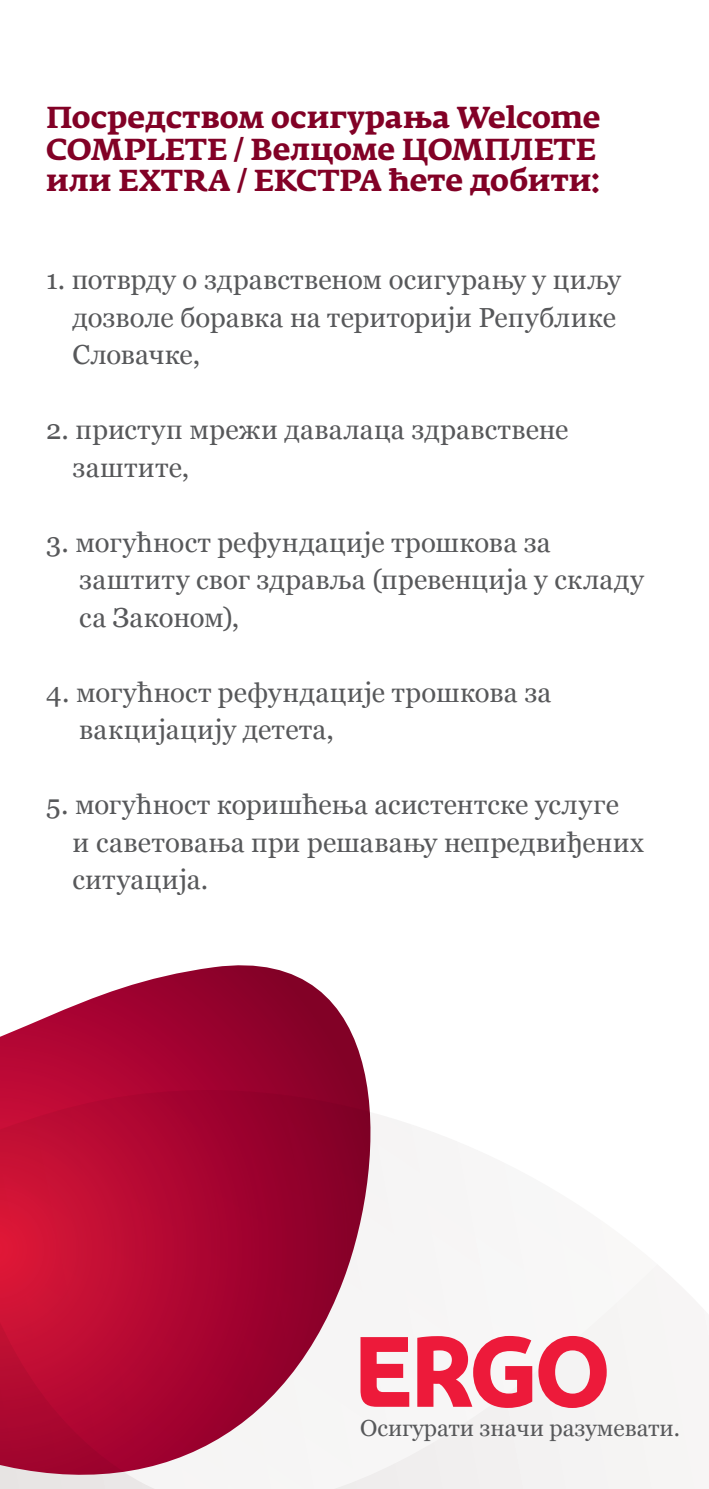
<style>
.page{position:relative;width:709px;height:1489px;background:#fff}
.page>*{position:absolute;margin:0;border:0;box-sizing:border-box;transform-origin:0 0}
.Copy_DIN_Lang_Highli{font:700 30px/32px "Fedra Serif A Pro";letter-spacing:.005em;color:#820126}
.t1{font:27.5px "Georgia";letter-spacing:.01em;color:#57585a}
.t2{font:27.5px "Georgia";letter-spacing:-.01em;color:#57585a}
.t3{font:23.25px "Georgia";color:#57585a}
</style>
<div class="page">
<svg style="left:394px;top:1119px;width:301px;height:369px;fill:#f7f6f6"></svg>
<svg style="left:0;top:965px;width:394px;height:523px"></svg>
<svg style="left:538px;top:1335px;width:68px;height:72px"></svg>
<svg style="left:417px;top:1335px;width:115px;height:72px"></svg>
<svg style="left:360px;top:1336px;width:49px;height:70px"></svg>
<p class="Copy_DIN_Lang_Highli" style="left:46px;top:101px;width:555px">Посредством осигурања Welcome<br>COMPLETE / Велцоме ЦОМПЛЕТЕ или EXTRA / ЕКСТРА ћете добити:</p>
<p class="t1" style="left:46px;top:263px;width:576px">1. потврду о здравственом осигурању у циљу</p>
<p class="t1" style="left:73px;top:300px;width:545px">дозволе боравка на територији Републике</p>
<p class="t2" style="left:73px;top:338px;width:129px">Словачке,</p>
<p class="t1" style="left:46px;top:413px;width:524px">2. приступ мрежи давалаца здравствене</p>
<p class="t1" style="left:73px;top:450px;width:118px">заштите,</p>
<p class="t1" style="left:46px;top:525px;width:506px">3. могућност рефундације трошкова за</p>
<p class="t1" style="left:79px;top:563px;width:566px">заштиту свог здравља (превенција у складу</p>
<p class="t2" style="left:79px;top:600px;width:161px">са Законом),</p>
<p class="t1" style="left:46px;top:675px;width:507px">4. могућност рефундације трошкова за</p>
<p class="t1" style="left:79px;top:713px;width:256px">вакцијацију детета,</p>
<p class="t1" style="left:46px;top:788px;width:574px">5. могућност коришћења асистентске услуге</p>
<p class="t1" style="left:73px;top:825px;width:573px">и саветовања при решавању непредвиђених</p>
<p class="t1" style="left:73px;top:863px;width:137px">ситуација.</p>
<p class="t3" style="left:360px;top:1413px;width:321px">Осигурати значи разумевати.</p>
</div>
